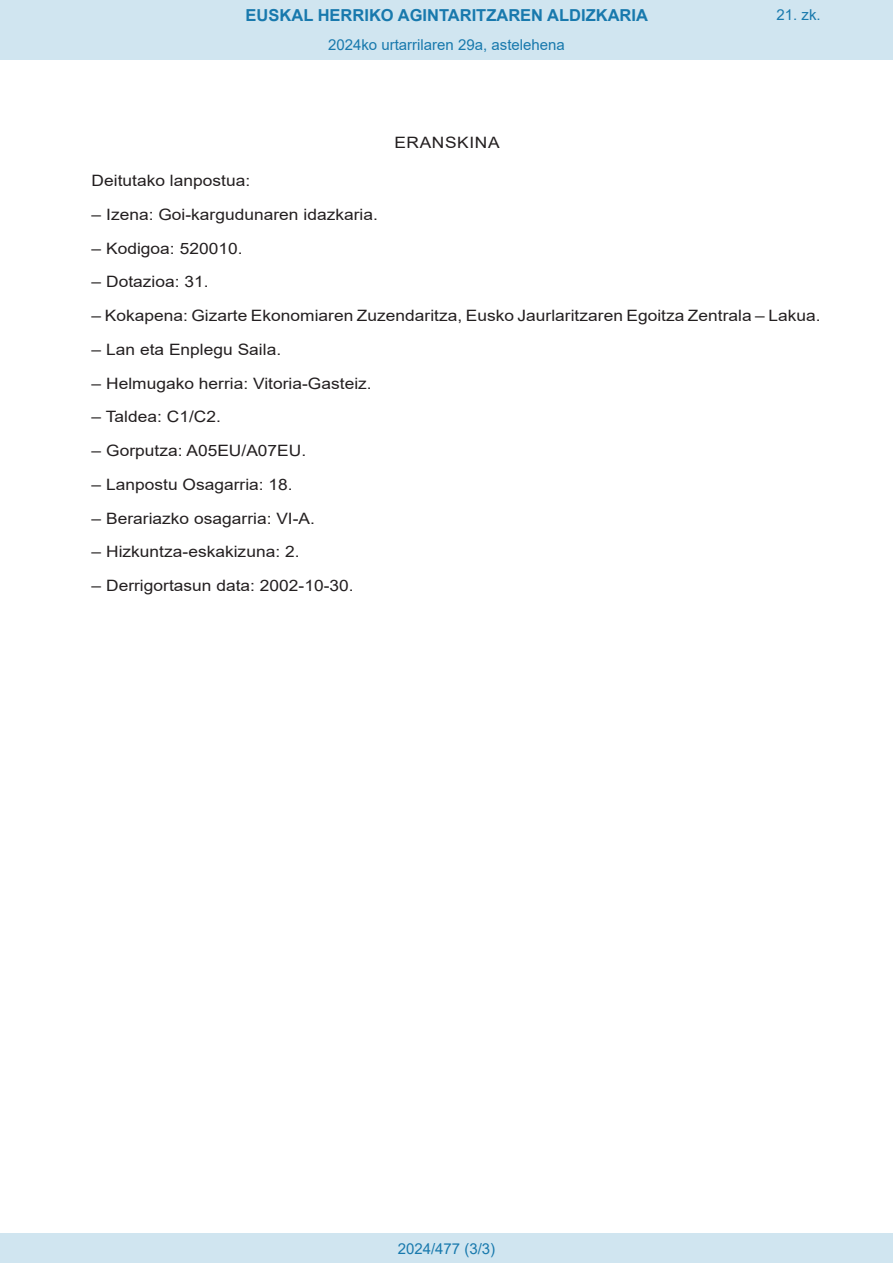
<style>
.page{position:relative;width:893px;height:1263px;background:#fff}
.page>*{position:absolute;margin:0;border:0;box-sizing:border-box;transform-origin:0 0}
.t1{font:700 16.5px "Arial";color:#1879ad}
.BOPVDetalle{font:15.6px "Arial";color:#231f20;scale:1.11 1}
.BOPVClave{font:15.6px "Arial";letter-spacing:.035em;color:#231f20;scale:1.11 1}
.Paginacion_Centro{font:15px "Arial";color:#1879ad}
</style>
<div class="page">
<div style="left:0;top:0;width:893px;height:60px;background:#d0e5f0"></div>
<div style="left:0;top:1233px;width:893px;height:30px;background:#d0e5f0"></div>
<p class="t1" style="left:246px;top:3px;width:404px">EUSKAL HERRIKO AGINTARITZAREN ALDIZKARIA</p>
<p class="Paginacion_Centro" style="left:328px;top:35px;width:238px">2024ko urtarrilaren 29a, astelehena</p>
<p class="BOPVClave" style="left:394px;top:132px;width:96px">ERANSKINA</p>
<p class="Paginacion_Centro" style="left:776px;top:5px;width:46px">21. zk.</p>
<p class="BOPVDetalle" style="left:92px;top:170px;width:144px">Deitutako lanpostua:</p>
<p class="BOPVDetalle" style="left:92px;top:204px;width:259px">– Izena: Goi-kargudunaren idazkaria.</p>
<p class="BOPVDetalle" style="left:92px;top:237px;width:137px">– Kodigoa: 520010.</p>
<p class="BOPVDetalle" style="left:92px;top:271px;width:107px">– Dotazioa: 31.</p>
<p class="BOPVDetalle" style="left:92px;top:305px;width:658px">– Kokapena: Gizarte Ekonomiaren Zuzendaritza, Eusko Jaurlaritzaren Egoitza Zentrala – Lakua.</p>
<p class="BOPVDetalle" style="left:92px;top:339px;width:172px">– Lan eta Enplegu Saila.</p>
<p class="BOPVDetalle" style="left:92px;top:372px;width:254px">– Helmugako herria: Vitoria-Gasteiz.</p>
<p class="BOPVDetalle" style="left:92px;top:406px;width:118px">– Taldea: C1/C2.</p>
<p class="BOPVDetalle" style="left:92px;top:440px;width:195px">– Gorputza: A05EU/A07EU.</p>
<p class="BOPVDetalle" style="left:92px;top:474px;width:183px">– Lanpostu Osagarria: 18.</p>
<p class="BOPVDetalle" style="left:92px;top:507px;width:203px">– Berariazko osagarria: VI-A.</p>
<p class="BOPVDetalle" style="left:92px;top:541px;width:189px">– Hizkuntza-eskakizuna: 2.</p>
<p class="BOPVDetalle" style="left:92px;top:575px;width:238px">– Derrigortasun data: 2002-10-30.</p>
<p class="Paginacion_Centro" style="left:398px;top:1238px;width:99px">2024/477 (3/3)</p>
</div>
